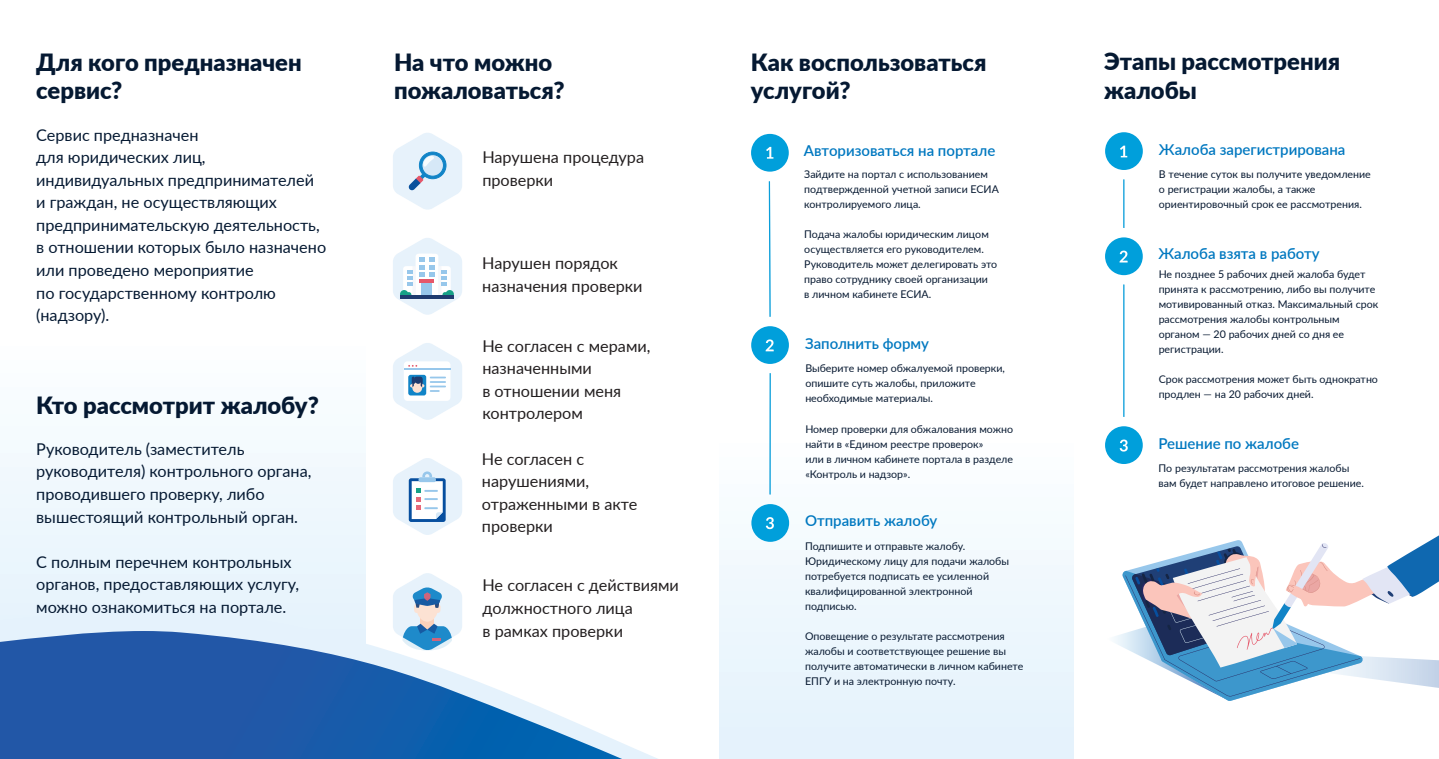
<style>
.page{position:relative;width:1439px;height:759px;background:#fff}
.page>*{position:absolute;margin:0;border:0;box-sizing:border-box;transform-origin:0 0}
.t1{font:900 23.75px/28.5px "Lato";color:#051932}
.t2{font:16.25px/22.5px "Lato";color:#051932}
.t3{font:16.25px/22.5px "Lato";color:#231f20}
.t4{font:600 15px "Lato";color:#0078c0}
.t5{font:10.62px/15px "Lato";color:#071931}
</style>
<div class="page">
<div style="left:719px;top:428px;width:354px;height:330px;background:linear-gradient(to right,#f2f9fe,#eff8fd)"></div>
<svg style="left:768px;top:181px;width:3px;height:136px"></svg>
<hr style="left:1123px;top:179px;width:1px;height:49px;background:#0a9eda">
<hr style="left:1123px;top:284px;width:1px;height:133px;background:#0a9eda">
<hr style="left:769px;top:373px;width:2px;height:121px;background:#0a9eda">
<div style="left:0;top:331px;width:365px;height:330px;background:#f1f8fd"></div>
<svg style="left:0;top:607px;width:761px;height:151px"></svg>
<svg style="left:0;top:630px;width:622px;height:128px"></svg>
<svg style="left:393px;top:133px;width:69px;height:77px"></svg>
<svg style="left:393px;top:238px;width:69px;height:77px"></svg>
<div style="left:422px;top:282px;width:10px;height:13px;background:#97c7eb"></div>
<hr style="left:420px;top:279px;width:14px;height:3px;background:#e5576a">
<svg style="left:393px;top:343px;width:69px;height:77px"></svg>
<svg style="left:393px;top:458px;width:69px;height:77px"></svg>
<svg style="left:393px;top:573px;width:69px;height:77px"></svg>
<div style="left:751px;top:134px;width:38px;height:37px;background:#009fdb;border-radius:50%"></div>
<div style="left:1105px;top:132px;width:38px;height:38px;background:#009fdb;border-radius:50%"></div>
<div style="left:1105px;top:237px;width:37px;height:38px;background:#009fdb;border-radius:50%"></div>
<div style="left:1105px;top:426px;width:37px;height:38px;background:#009fdb;border-radius:50%"></div>
<div style="left:751px;top:326px;width:38px;height:38px;background:#009fdb;border-radius:50%"></div>
<div style="left:751px;top:504px;width:38px;height:37px;background:#009fdb;border-radius:50%"></div>
<svg style="left:766px;top:147px;width:7px;height:12px"></svg>
<svg style="left:1120px;top:145px;width:7px;height:12px"></svg>
<svg style="left:1119px;top:250px;width:8px;height:12px"></svg>
<svg style="left:1119px;top:439px;width:8px;height:12px"></svg>
<svg style="left:1114px;top:535px;width:325px;height:165px"></svg>
<svg style="left:765px;top:339px;width:8px;height:12px"></svg>
<svg style="left:766px;top:517px;width:8px;height:12px"></svg>
<h1 class="t1" style="left:36px;top:47px;width:267px">Для кого предназначен сервис?</h1>
<p class="t2" style="left:36px;top:123px;width:291px">Сервис предназначен<br>для юридических лиц, индивидуальных предпринимателей и граждан, не осуществляющих предпринимательскую деятельность, в отношении которых было назначено или проведено мероприятие<br>по государственному контролю (надзору).</p>
<h1 class="t1" style="left:36px;top:390px;width:284px">Кто рассмотрит жалобу?</h1>
<h2 class="t2" style="left:36px;top:437px;width:277px">Руководитель (заместитель руководителя) контрольного органа, проводившего проверку, либо вышестоящий контрольный орган.</h2>
<h2 class="t2" style="left:36px;top:549px;width:264px">С полным перечнем контрольных органов, предоставляющих услугу, можно ознакомиться на портале.</h2>
<h1 class="t1" style="left:394px;top:47px;width:172px">На что можно пожаловаться?</h1>
<h2 class="t3" style="left:482px;top:145px;width:163px">Нарушена процедура проверки</h2>
<h2 class="t3" style="left:482px;top:251px;width:162px">Нарушен порядок назначения проверки</h2>
<h2 class="t3" style="left:482px;top:334px;width:170px">Не согласен с мерами, назначенными<br>в отношении меня контролером</h2>
<h2 class="t3" style="left:482px;top:446px;width:157px">Не согласен с нарушениями, отраженными в акте проверки</h2>
<h2 class="t3" style="left:482px;top:573px;width:198px">Не согласен с действиями должностного лица<br>в рамках проверки</h2>
<h1 class="t1" style="left:751px;top:47px;width:237px">Как воспользоваться услугой?</h1>
<h1 class="t1" style="left:1104px;top:46px;width:237px">Этапы рассмотрения жалобы</h1>
<h3 class="t4" style="left:804px;top:139px;width:193px">Авторизоваться на портале</h3>
<h3 class="t4" style="left:1159px;top:138px;width:188px">Жалоба зарегистрирована</h3>
<p class="t5" style="left:804px;top:166px;width:196px">Зайдите на портал с использованием подтвержденной учетной записи ЕСИА контролируемого лица.</p>
<p class="t5" style="left:804px;top:226px;width:194px">Подача жалобы юридическим лицом осуществляется его руководителем.<br>Руководитель может делегировать это право сотруднику своей организации<br>в личном кабинете ЕСИА.</p>
<h3 class="t4" style="left:805px;top:332px;width:125px">Заполнить форму</h3>
<p class="t5" style="left:805px;top:360px;width:201px">Выберите номер обжалуемой проверки, опишите суть жалобы, приложите необходимые материалы.</p>
<p class="t5" style="left:805px;top:420px;width:209px">Номер проверки для обжалования можно найти в «Едином реестре проверок»<br>или в личном кабинете портала в разделе «Контроль и надзор».</p>
<h3 class="t4" style="left:805px;top:510px;width:134px">Отправить жалобу</h3>
<p class="t5" style="left:805px;top:538px;width:206px">Подпишите и отправьте жалобу.<br>Юридическому лицу для подачи жалобы потребуется подписать ее усиленной квалифицированной электронной подписью.</p>
<p class="t5" style="left:805px;top:628px;width:220px">Оповещение о результате рассмотрения жалобы и соответствующее решение вы получите автоматически в личном кабинете ЕПГУ и на электронную почту.</p>
<p class="t5" style="left:1159px;top:166px;width:213px">В течение суток вы получите уведомление о регистрации жалобы, а также ориентировочный срок ее рассмотрения.</p>
<h3 class="t4" style="left:1158px;top:242px;width:163px">Жалоба взята в работу</h3>
<p class="t5" style="left:1158px;top:266px;width:221px">Не позднее 5 рабочих дней жалоба будет принята к рассмотрению, либо вы получите мотивированный отказ. Максимальный срок рассмотрения жалобы контрольным органом — 20 рабочих дней со дня ее регистрации.</p>
<p class="t5" style="left:1158px;top:371px;width:221px">Срок рассмотрения может быть однократно продлен — на 20 рабочих дней.</p>
<h3 class="t4" style="left:1158px;top:432px;width:142px">Решение по жалобе</h3>
<p class="t5" style="left:1158px;top:460px;width:207px">По результатам рассмотрения жалобы вам будет направлено итоговое решение.</p>
</div>
